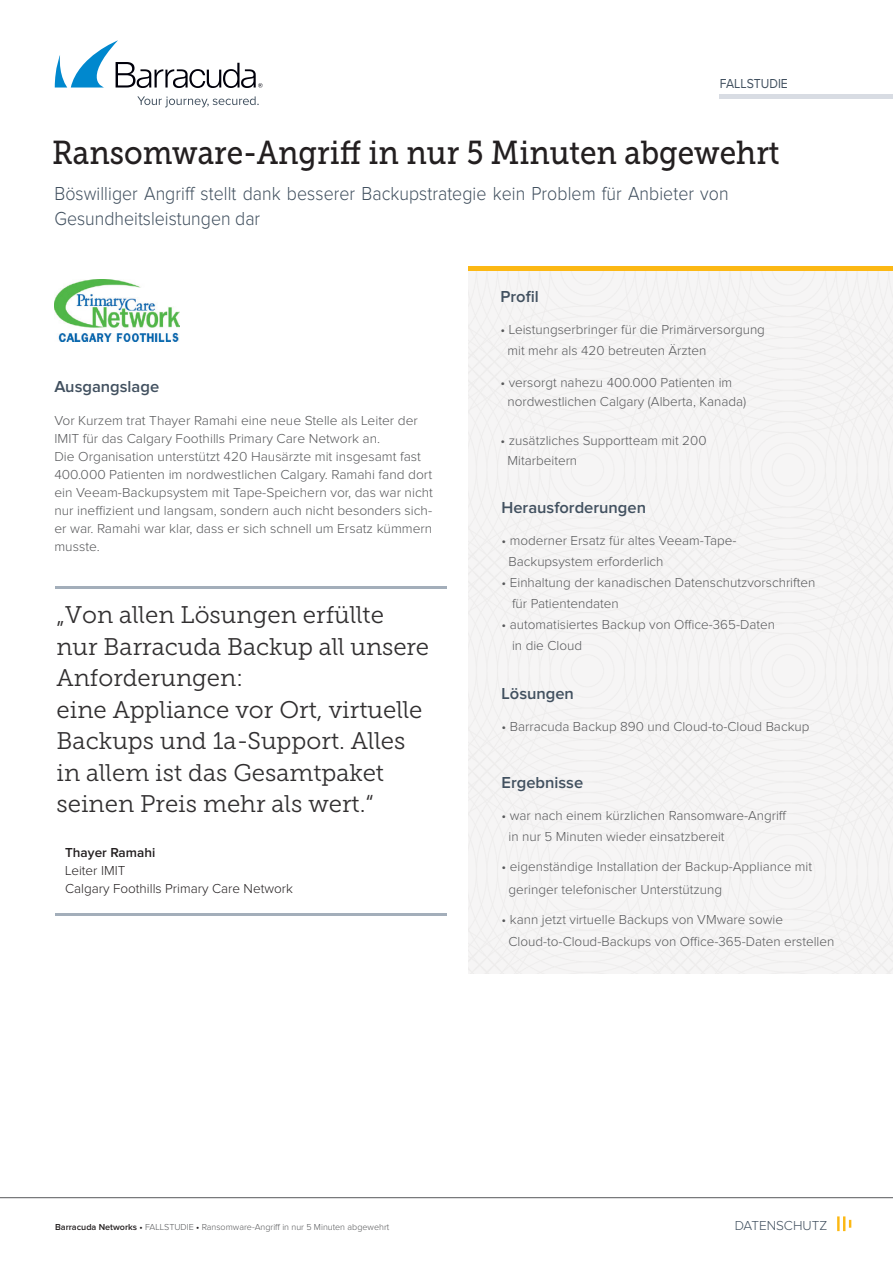
<style>
.page{position:relative;width:893px;height:1263px;background:#fff}
.page>*{position:absolute;margin:0;border:0;box-sizing:border-box;transform-origin:0 0}
.t1{font:33px "Museo Slab 500";color:#231f20;scale:.9 1}
.t2{font:24px/31.5px "Museo Slab 300";color:#312f30}
.t3{font:300 19.5px/25.5px "Proxima Nova";letter-spacing:.005em;color:#41505f;scale:.91 1}
.t4{font:600 16.5px "Proxima Nova";color:#41505f}
.t5{font:300 13.5px/18px "Proxima Nova";color:#57585a}
.t6{font:300 13.5px "Proxima Nova";color:#231f20}
.t7{font:600 13.5px "Proxima Nova";color:#231f20}
.t8{font:300 13.5px "Proxima Nova";color:#41505f}
.t9{font:13.5px "Proxima Nova";color:#41505f;scale:.91 1}
.t10{font:300 9px "Proxima Nova";color:#57585a}
.s1{font-weight:600;color:#231f20}
</style>
<div class="page">
<div style="left:469px;top:270px;width:424px;height:703px;background:#f6f5f5"></div>
<svg style="left:137px;top:96px;width:122px;height:11px"></svg>
<svg style="left:55px;top:40px;width:208px;height:48px"></svg>
<img style="left:54px;top:279px;width:126px;height:62px">
<hr style="left:837px;top:1216px;width:3px;height:15px;background:#fcb814">
<svg style="left:843px;top:1216px;width:8px;height:15px"></svg>
<hr style="left:469px;top:266px;width:424px;height:4px;background:#fcb814">
<hr style="left:55px;top:586px;width:391px;height:3px;background:#a3aeba">
<hr style="left:55px;top:913px;width:391px;height:3px;background:#a3aeba">
<div style="left:720px;top:94px;width:173px;height:5px;background:#d8dce3"></div>
<hr style="left:0;top:1197px;width:893px;height:1px;background:#57585a">
<p class="t9" style="left:720px;top:75px;width:76px">FALLSTUDIE</p>
<p class="t1" style="left:52px;top:135px;width:810px">Ransomware-Angriff in nur 5 Minuten abgewehrt</p>
<p class="t3" style="left:54px;top:181px;width:742px">Böswilliger Angriff stellt dank besserer Backupstrategie kein Problem für Anbieter von<br>Gesundheitsleistungen dar</p>
<p class="t4" style="left:54px;top:379px;width:106px">Ausgangslage</p>
<p class="t5" style="left:54px;top:412px;width:365px">Vor Kurzem trat Thayer Ramahi eine neue Stelle als Leiter der<br>IMIT für das Calgary Foothills Primary Care Network an.</p>
<p class="t5" style="left:54px;top:448px;width:379px">Die Organisation unterstützt 420 Hausärzte mit insgesamt fast<br>400.000 Patienten im nordwestlichen Calgary. Ramahi fand dort</p>
<p class="t5" style="left:54px;top:484px;width:380px">ein Veeam-Backupsystem mit Tape-Speichern vor, das war nicht</p>
<p class="t5" style="left:54px;top:520px;width:379px">er war. Ramahi war klar, dass er sich schnell um Ersatz kümmern</p>
<p class="t5" style="left:54px;top:502px;width:379px">nur ineffizient und langsam, sondern auch nicht besonders sich-</p>
<p class="t5" style="left:54px;top:538px;width:47px">musste.</p>
<p class="t2" style="left:57px;top:599px;width:374px">„Von allen Lösungen erfüllte nur Barracuda Backup all unsere<br>Anforderungen:</p>
<p class="t2" style="left:57px;top:694px;width:367px">eine Appliance vor Ort, virtuelle<br>Backups und -a1 Support. Alles in allem ist das Gesamtpaket seinen Preis mehr als wert ”.</p>
<p class="t7" style="left:65px;top:846px;width:92px">Thayer Ramahi</p>
<p class="t6" style="left:65px;top:864px;width:62px">Leiter IMIT</p>
<p class="t6" style="left:65px;top:882px;width:229px">Calgary Foothills Primary Care Network</p>
<p class="t4" style="left:500px;top:289px;width:40px">Profil</p>
<p class="t5" style="left:500px;top:321px;width:266px">• Leistungserbringer für die Primärversorgung</p>
<p class="t5" style="left:507px;top:342px;width:201px">mit mehr als 420 betreuten Ärzten</p>
<p class="t5" style="left:500px;top:374px;width:233px">• versorgt nahezu 400.000 Patienten im</p>
<p class="t5" style="left:507px;top:393px;width:240px">nordwestlichen Calgary (Alberta, Kanada(</p>
<p class="t5" style="left:500px;top:432px;width:208px">• zusätzliches Supportteam mit 200</p>
<p class="t5" style="left:507px;top:452px;width:71px">Mitarbeitern</p>
<p class="t4" style="left:501px;top:499px;width:146px">Herausforderungen</p>
<p class="t5" style="left:501px;top:532px;width:236px">• moderner Ersatz für altes Veeam-Tape-</p>
<p class="t5" style="left:508px;top:553px;width:157px">Backupsystem erforderlich</p>
<p class="t5" style="left:501px;top:574px;width:315px">• Einhaltung der kanadischen Datenschutzvorschriften</p>
<p class="t5" style="left:512px;top:595px;width:108px">für Patientendaten</p>
<p class="t5" style="left:501px;top:616px;width:275px">• automatisiertes Backup von Office-365-Daten</p>
<p class="t5" style="left:512px;top:637px;width:72px">in die Cloud</p>
<p class="t4" style="left:501px;top:686px;width:74px">Lösungen</p>
<p class="t5" style="left:501px;top:718px;width:309px">• Barracuda Backup 890 und Cloud t o- -Cloud Backup</p>
<p class="t4" style="left:501px;top:775px;width:83px">Ergebnisse</p>
<p class="t5" style="left:501px;top:807px;width:287px">• war nach einem kürzlichen Ransomware-Angriff</p>
<p class="t5" style="left:508px;top:828px;width:218px">in nur 5 Minuten wieder einsatzbereit</p>
<p class="t5" style="left:501px;top:858px;width:312px">• eigenständige Installation der Backup-Appliance mit</p>
<p class="t5" style="left:508px;top:881px;width:215px">geringer telefonischer Unterstützung</p>
<p class="t5" style="left:501px;top:911px;width:283px">• kann jetzt virtuelle Backups von VMware sowie</p>
<p class="t5" style="left:508px;top:933px;width:327px">Cloud t o- -Cloud-Backups von Office-365-Daten erstellen</p>
<p class="t10" style="left:55px;top:1222px;width:336px"><span class="s1">Barracuda Networks •</span> FALLSTUDIE <span class="s1">•</span> Ransomware-Angriff in nur 5 Minuten abgewehrt</p>
<p class="t8" style="left:735px;top:1219px;width:94px">DATENSCHUTZ</p>
</div>
